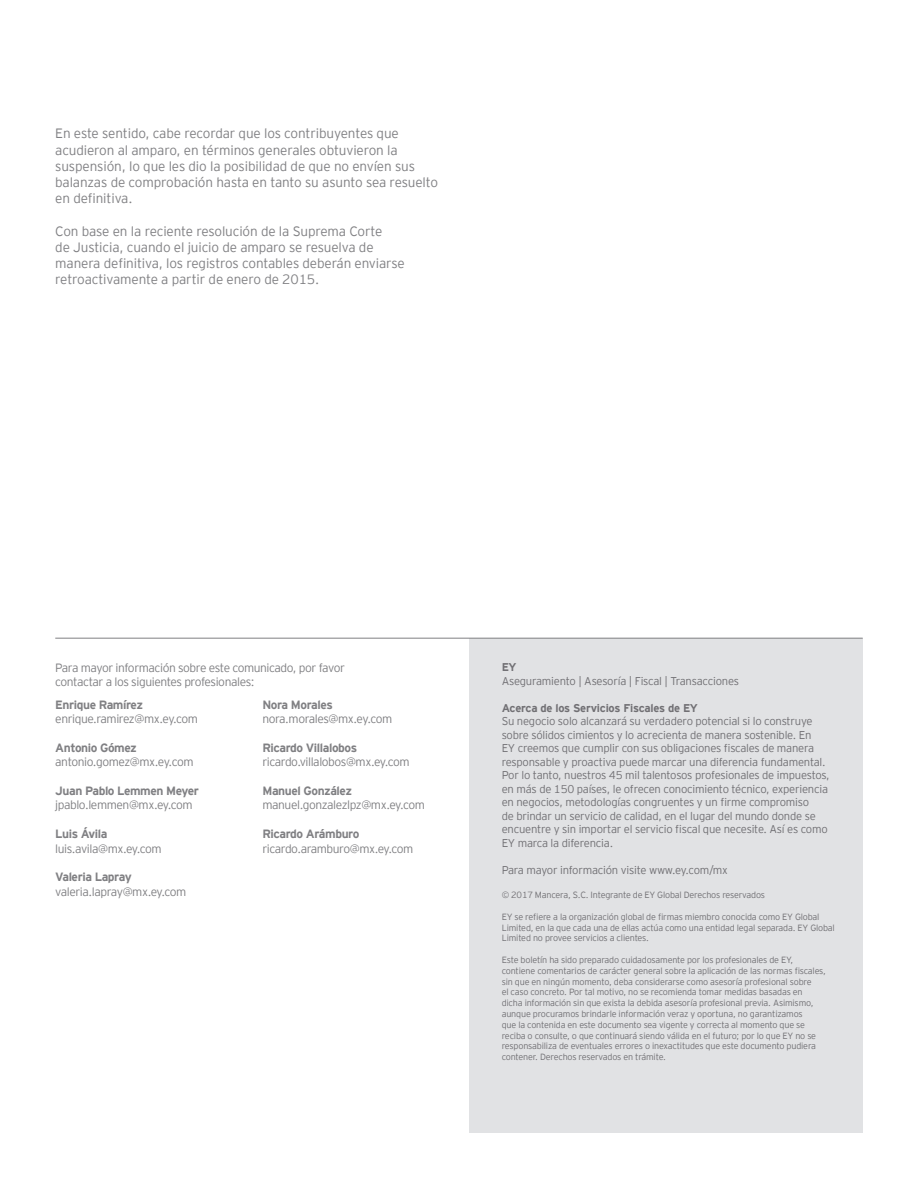
<style>
.page{position:relative;width:918px;height:1188px;background:#fff}
.page>*{position:absolute;margin:0;border:0;box-sizing:border-box;transform-origin:0 0}
.t1{font:300 13.5px/16.2px "EY Interstate";letter-spacing:-.01em;color:#808083}
.t2{font:300 12px/14.4px "EY Interstate";letter-spacing:-.035em;color:#808083}
.t3{font:700 12px "EY Interstate";letter-spacing:-.035em;color:#808083}
.t4{font:300 11.25px/13.5px "EY Interstate";letter-spacing:-.02em;color:#717074}
.t5{font:700 11.25px "EY Interstate";letter-spacing:-.02em;color:#717074}
.t6{font:300 9px/10.8px "EY Interstate";letter-spacing:-.02em;color:#717074}
</style>
<div class="page">
<div style="left:470px;top:638px;width:393px;height:495px;background:#e1e2e4"></div>
<hr style="left:55px;top:638px;width:808px;height:1px;background:#808083">
<p class="t1" style="left:55px;top:125px;width:384px">En este sentido, cabe recordar que los contribuyentes que acudieron al amparo, en términos generales obtuvieron la suspensión, lo que les dio la posibilidad de que no envíen sus balanzas de comprobación hasta en tanto su asunto sea resuelto en definitiva.</p>
<p class="t1" style="left:55px;top:223px;width:351px">Con base en la reciente resolución de la Suprema Corte<br>de Justicia, cuando el juicio de amparo se resuelva de manera definitiva, los registros contables deberán enviarse retroactivamente a partir de enero de 2015.</p>
<p class="t2" style="left:55px;top:660px;width:291px">Para mayor información sobre este comunicado, por favor contactar a los siguientes profesionales:</p>
<p class="t3" style="left:262px;top:698px;width:72px">Nora Morales</p>
<p class="t2" style="left:262px;top:712px;width:131px">nora.morales@mx.ey.com</p>
<p class="t3" style="left:262px;top:741px;width:96px">Ricardo Villalobos</p>
<p class="t2" style="left:262px;top:755px;width:149px">ricardo.villalobos@mx.ey.com</p>
<p class="t3" style="left:262px;top:784px;width:91px">Manuel González</p>
<p class="t2" style="left:262px;top:798px;width:164px">manuel.gonzalezlpz@mx.ey.com</p>
<p class="t3" style="left:262px;top:827px;width:99px">Ricardo Arámburo</p>
<p class="t2" style="left:262px;top:841px;width:153px">ricardo.aramburo@mx.ey.com</p>
<p class="t3" style="left:55px;top:698px;width:89px">Enrique Ramírez</p>
<p class="t2" style="left:55px;top:712px;width:144px">enrique.ramirez@mx.ey.com</p>
<p class="t3" style="left:55px;top:741px;width:83px">Antonio Gómez</p>
<p class="t2" style="left:55px;top:755px;width:140px">antonio.gomez@mx.ey.com</p>
<p class="t3" style="left:55px;top:784px;width:145px">Juan Pablo Lemmen Meyer</p>
<p class="t2" style="left:55px;top:798px;width:139px">jpablo.lemmen@mx.ey.com</p>
<p class="t3" style="left:55px;top:827px;width:54px">Luis Ávila</p>
<p class="t2" style="left:55px;top:841px;width:108px">luis.avila@mx.ey.com</p>
<p class="t3" style="left:55px;top:871px;width:78px">Valeria Lapray</p>
<p class="t2" style="left:55px;top:884px;width:133px">valeria.lapray@mx.ey.com</p>
<p class="t5" style="left:502px;top:661px;width:16px">EY</p>
<p class="t4" style="left:502px;top:674px;width:239px">Aseguramiento | Asesoría | Fiscal | Transacciones</p>
<p class="t5" style="left:502px;top:702px;width:198px">Acerca de los Servicios Fiscales de EY</p>
<p class="t4" style="left:502px;top:715px;width:330px">Su negocio solo alcanzará su verdadero potencial si lo construye sobre sólidos cimientos y lo acrecienta de manera sostenible. En<br>EY creemos que cumplir con sus obligaciones fiscales de manera responsable y proactiva puede marcar una diferencia fundamental.<br>Por lo tanto, nuestros 45 mil talentosos profesionales de impuestos, en más de 150 países, le ofrecen conocimiento técnico, experiencia en negocios, metodologías congruentes y un firme compromiso<br>de brindar un servicio de calidad, en el lugar del mundo donde se encuentre y sin importar el servicio fiscal que necesite. Así es como EY marca la diferencia.</p>
<p class="t4" style="left:502px;top:863px;width:228px">Para mayor información visite www.ey.com/mx</p>
<p class="t6" style="left:502px;top:890px;width:265px">© 2017 Mancera, S.C. Integrante de EY Global Derechos reservados</p>
<p class="t6" style="left:502px;top:911px;width:335px">EY se refiere a la organización global de firmas miembro conocida como EY Global<br>Limited, en la que cada una de ellas actúa como una entidad legal separada. EY Global<br>Limited no provee servicios a clientes.</p>
<p class="t6" style="left:502px;top:954px;width:326px">Este boletín ha sido preparado cuidadosamente por los profesionales de EY, contiene comentarios de carácter general sobre la aplicación de las normas fiscales, sin que en ningún momento, deba considerarse como asesoría profesional sobre<br>el caso concreto. Por tal motivo, no se recomienda tomar medidas basadas en dicha información sin que exista la debida asesoría profesional previa. Asimismo, aunque procuramos brindarle información veraz y oportuna, no garantizamos<br>que la contenida en este documento sea vigente y correcta al momento que se reciba o consulte, o que continuará siendo válida en el futuro; por lo que EY no se responsabiliza de eventuales errores o inexactitudes que este documento pudiera contener. Derechos reservados en trámite.</p>
</div>
